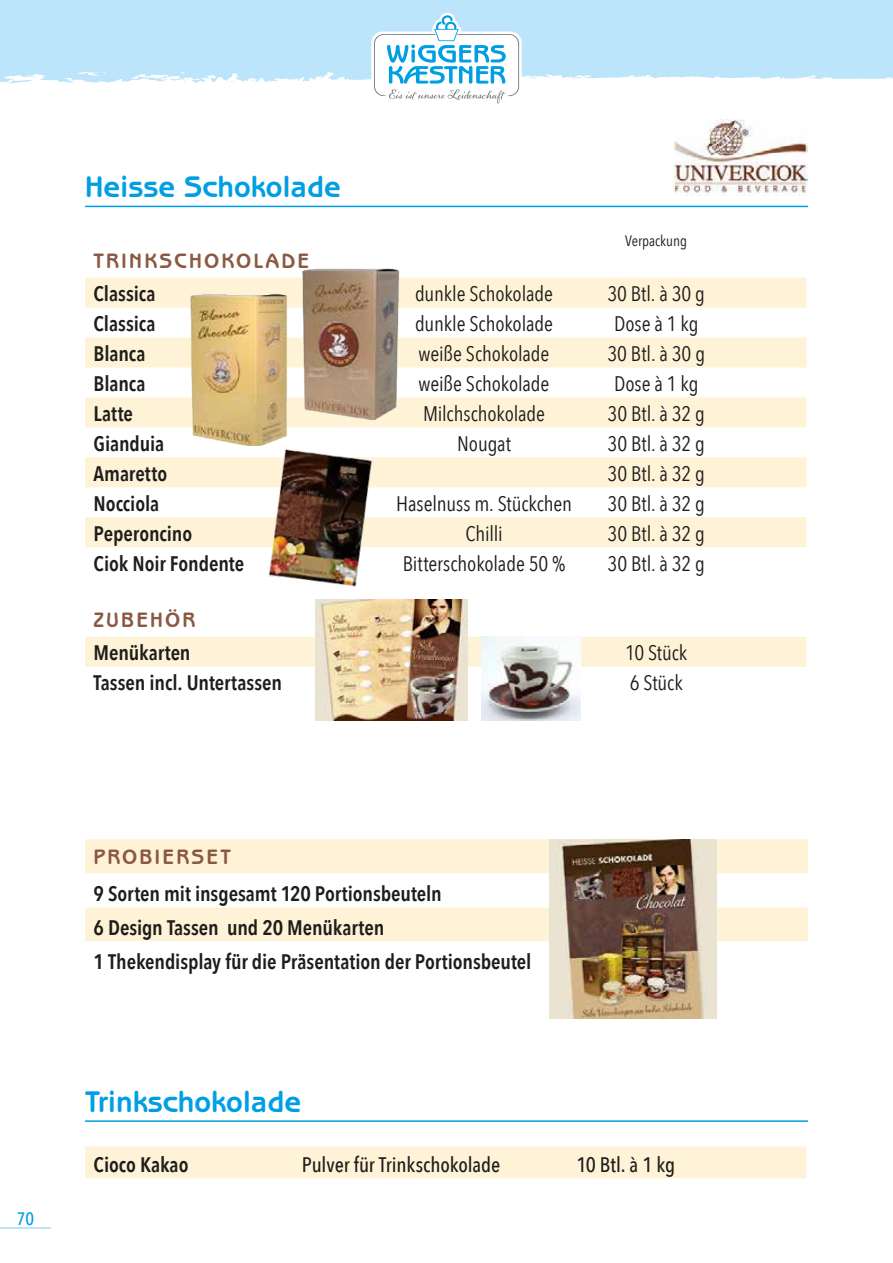
<style>
.page{position:relative;width:893px;height:1263px;background:#fff}
.page>*{position:absolute;margin:0;border:0;box-sizing:border-box;transform-origin:0 0}
.t1{font:700 30px "Benguiat Gothic Std";color:#009fe3}
.t2{font:600 21px/34px "Avenir Next Condensed";letter-spacing:-.005em;color:#1d1d1b}
.t3{font:21px "Avenir Next Condensed";letter-spacing:-.005em;color:#1d1d1b}
.t4{font:500 21px "Avenir Next Condensed";letter-spacing:-.005em;color:#1d1d1b}
.t5{font:700 21px "Benguiat Gothic Std";letter-spacing:.105em;color:#8a5942}
.t6{font:500 18px "Avenir Next Condensed";color:#009fe3}
.t7{font:15px "Avenir Next Condensed";color:#1d1d1b}
</style>
<div class="page">
<div style="left:0;top:0;width:892px;height:83px;background:#bce4fa"></div>
<svg style="left:371px;top:13px;width:151px;height:91px"></svg>
<svg style="left:892px;top:0;width:1px;height:79px"></svg>
<hr style="left:0;top:1227px;width:51px;height:1px;background:#bce4fa">
<hr style="left:85px;top:206px;width:723px;height:1px;background:#009fe3">
<svg style="left:85px;top:278px;width:721px;height:389px"></svg>
<div style="left:85px;top:839px;width:723px;height:34px;background:#fff3d7"></div>
<svg style="left:85px;top:873px;width:723px;height:102px"></svg>
<img style="left:298px;top:268px;width:114px;height:159px">
<img style="left:257px;top:442px;width:131px;height:152px">
<img style="left:315px;top:599px;width:153px;height:121px">
<img style="left:481px;top:637px;width:99px;height:83px">
<img style="left:674px;top:120px;width:134px;height:76px">
<img style="left:179px;top:288px;width:119px;height:158px">
<img style="left:550px;top:840px;width:167px;height:178px">
<div style="left:85px;top:1146px;width:721px;height:32px;background:#fff3d7"></div>
<hr style="left:85px;top:1120px;width:723px;height:2px;background:#009fe3">
<h1 class="t1" style="left:85px;top:169px;width:257px">Heisse Schokolade</h1>
<p class="t7" style="left:625px;top:228px;width:64px">Verpackung</p>
<p class="t5" style="left:94px;top:249px;width:217px">TRINKSCHOKOLADE</p>
<p class="t2" style="left:94px;top:276px;width:63px">Classica</p>
<p class="t3" style="left:415px;top:276px;width:139px">dunkle Schokolade</p>
<p class="t3" style="left:607px;top:276px;width:99px">30 Btl. à 30 g</p>
<p class="t2" style="left:94px;top:306px;width:63px">Classica</p>
<p class="t3" style="left:415px;top:306px;width:139px">dunkle Schokolade</p>
<p class="t3" style="left:614px;top:306px;width:86px">Dose à 1 kg</p>
<p class="t2" style="left:94px;top:336px;width:54px">Blanca</p>
<p class="t3" style="left:419px;top:336px;width:132px">weiße Schokolade</p>
<p class="t3" style="left:607px;top:336px;width:99px">30 Btl. à 30 g</p>
<p class="t2" style="left:94px;top:366px;width:54px">Blanca</p>
<p class="t3" style="left:419px;top:366px;width:132px">weiße Schokolade</p>
<p class="t3" style="left:614px;top:366px;width:86px">Dose à 1 kg</p>
<p class="t2" style="left:94px;top:396px;width:41px">Latte</p>
<p class="t3" style="left:423px;top:396px;width:124px">Milchschokolade</p>
<p class="t3" style="left:608px;top:396px;width:99px">30 Btl. à 32 g</p>
<p class="t2" style="left:94px;top:426px;width:72px">Gianduia</p>
<p class="t3" style="left:457px;top:426px;width:55px">Nougat</p>
<p class="t3" style="left:608px;top:426px;width:99px">30 Btl. à 32 g</p>
<p class="t2" style="left:94px;top:456px;width:75px">Amaretto</p>
<p class="t3" style="left:608px;top:455px;width:99px">30 Btl. à 32 g</p>
<p class="t2" style="left:94px;top:486px;width:67px">Nocciola</p>
<p class="t3" style="left:396px;top:485px;width:177px">Haselnuss m. Stückchen</p>
<p class="t3" style="left:608px;top:485px;width:99px">30 Btl. à 32 g</p>
<p class="t2" style="left:94px;top:516px;width:100px">Peperoncino</p>
<p class="t3" style="left:465px;top:515px;width:39px">Chilli</p>
<p class="t3" style="left:608px;top:515px;width:99px">30 Btl. à 32 g</p>
<p class="t2" style="left:94px;top:546px;width:152px">Ciok Noir Fondente</p>
<p class="t3" style="left:403px;top:545px;width:164px">Bitterschokolade 50 %</p>
<p class="t3" style="left:608px;top:545px;width:99px">30 Btl. à 32 g</p>
<p class="t5" style="left:94px;top:608px;width:103px">ZUBEHÖR</p>
<p class="t2" style="left:94px;top:635px;width:98px">Menükarten</p>
<p class="t3" style="left:625px;top:635px;width:64px">10 Stück</p>
<p class="t2" style="left:94px;top:665px;width:190px">Tassen incl. Untertassen</p>
<p class="t3" style="left:630px;top:665px;width:55px">6 Stück</p>
<p class="t6" style="left:17px;top:1207px;width:19px">70</p>
<p class="t5" style="left:94px;top:844px;width:139px">PROBIERSET</p>
<p class="t2" style="left:94px;top:876px;width:439px">9 Sorten mit insgesamt 120 Portionsbeuteln<br>6 Design Tassen und 20 Menükarten<br>1 Thekendisplay für die Präsentation der Portionsbeutel</p>
<h1 class="t1" style="left:85px;top:1084px;width:218px">Trinkschokolade</h1>
<p class="t2" style="left:94px;top:1147px;width:96px">Cioco Kakao</p>
<p class="t4" style="left:302px;top:1152px;width:200px">Pulver für Trinkschokolade</p>
<p class="t4" style="left:576px;top:1152px;width:100px">10 Btl. à 1 kg</p>
</div>
